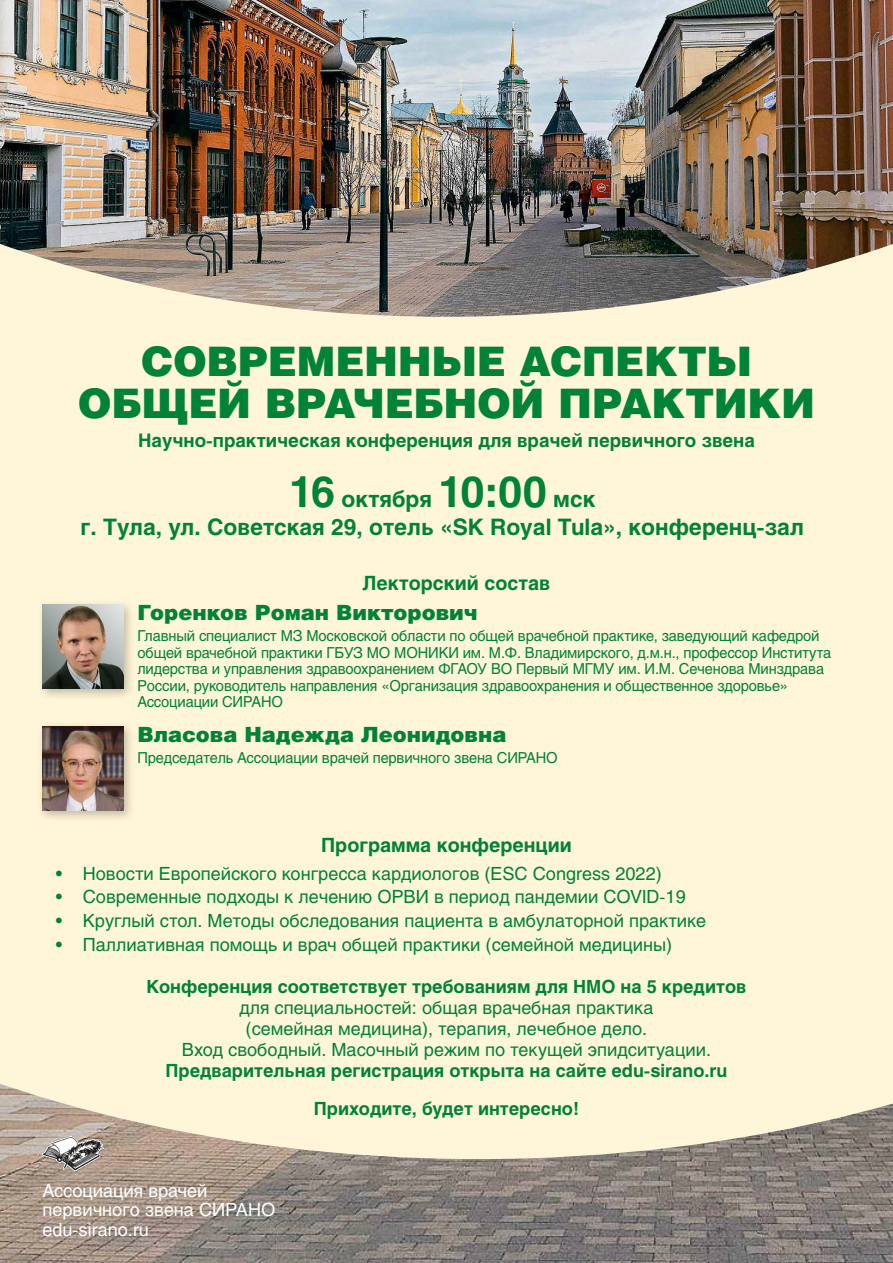
<style>
.page{position:relative;width:893px;height:1263px;background:#fff}
.page>*{position:absolute;margin:0;border:0;box-sizing:border-box;transform-origin:0 0}
.t1{font:40.65px/42px "Helios Black C";letter-spacing:-.01em;color:#008237;text-align:center}
.t2{font:700 22.5px/28px "Helios C";color:#008237;text-align:center}
.t3{font:21px "Helios Black C";color:#008237}
.t4{font:700 19.5px "Helios C";color:#008237}
.t5{font:700 18.6px "Helios C";color:#008237}
.t6{font:18px/21px "Helios C";color:#008237;text-align:center}
.t7{font:700 18px/38px "Helios C";color:#008237;text-align:center}
.t8{font:18px/19.5px "Helios C";color:#fff}
.t9{font:15px/16.5px "Helios C";letter-spacing:-.01em;color:#008237}
.s1{font-size:42.9px}
</style>
<div class="page">
<img style="left:0;top:1159px;width:893px;height:104px">
<div style="left:0;top:317px;width:893px;height:842px;background:#fff6d9"></div>
<img style="left:0;top:0;width:893px;height:317px">
<div style="left:37px;top:721px;width:98px;height:101px;background:#000;opacity:.25"></div>
<img style="left:43px;top:726px;width:80px;height:85px">
<img style="left:43px;top:1137px;width:60px;height:33px">
<div style="left:37px;top:599px;width:98px;height:102px;background:#000;opacity:.25"></div>
<img style="left:43px;top:605px;width:80px;height:84px">
<h1 class="t1" style="left:78px;top:339px;width:738px">СОВРЕМЕННЫЕ АСПЕКТЫ<br>ОБЩЕЙ ВРАЧЕБНОЙ ПРАКТИКИ</h1>
<p class="t5" style="left:138px;top:430px;width:618px">Научно-практическая конференция для врачей первичного звена</p>
<h2 class="t2" style="left:81px;top:485px;width:725px"><span class="s1">16</span> октября <span class="s1">10:00</span> мск<br>г. Тула, ул. Советская 29, отель «SK Royal Tula», конференц-зал</h2>
<h3 class="t4" style="left:362px;top:572px;width:189px">Лекторский состав</h3>
<h3 class="t3" style="left:137px;top:599px;width:342px">Горенков Роман Викторович</h3>
<p class="t9" style="left:137px;top:627px;width:695px">Главный специалист МЗ Московской области по общей врачебной практике, заведующий кафедрой общей врачебной практики ГБУЗ МО МОНИКИ им. М.Ф. Владимирского, д.м.н., профессор Института лидерства и управления здравоохранением ФГАОУ ВО Первый МГМУ им. И.М. Сеченова Минздрава России, руководитель направления «Организация здравоохранения и общественное здоровье» Ассоциации СИРАНО</p>
<h3 class="t3" style="left:137px;top:721px;width:370px">Власова Надежда Леонидовна</h3>
<p class="t9" style="left:137px;top:749px;width:422px">Председатель Ассоциации врачей первичного звена СИРАНО</p>
<h3 class="t4" style="left:321px;top:833px;width:252px">Программа конференции</h3>
<p class="t6" style="left:56px;top:862px;width:608px">• Новости Европейского конгресса кардиологов (ESC Congress 2022)</p>
<p class="t6" style="left:56px;top:886px;width:631px">• Современные подходы к лечению ОРВИ в период пандемии COVID-19</p>
<p class="t6" style="left:56px;top:910px;width:652px">• Круглый стол. Методы обследования пациента в амбулаторной практике</p>
<p class="t6" style="left:56px;top:934px;width:618px">• Паллиативная помощь и врач общей практики (семейной медицины)</p>
<p class="t7" style="left:147px;top:967px;width:601px">Конференция соответствует требованиям для НМО на 5 кредитов</p>
<p class="t6" style="left:182px;top:997px;width:531px">для специальностей: общая врачебная практика<br>(семейная медицина), терапия, лечебное дело.<br>Вход свободный. Масочный режим по текущей эпидситуации.</p>
<p class="t7" style="left:166px;top:1051px;width:563px">Предварительная регистрация открыта на сайте edu-sirano.ru<br>Приходите, будет интересно!</p>
<p class="t8" style="left:43px;top:1180px;width:234px">Ассоциация врачей первичного звена СИРАНО edu-sirano.ru</p>
</div>
